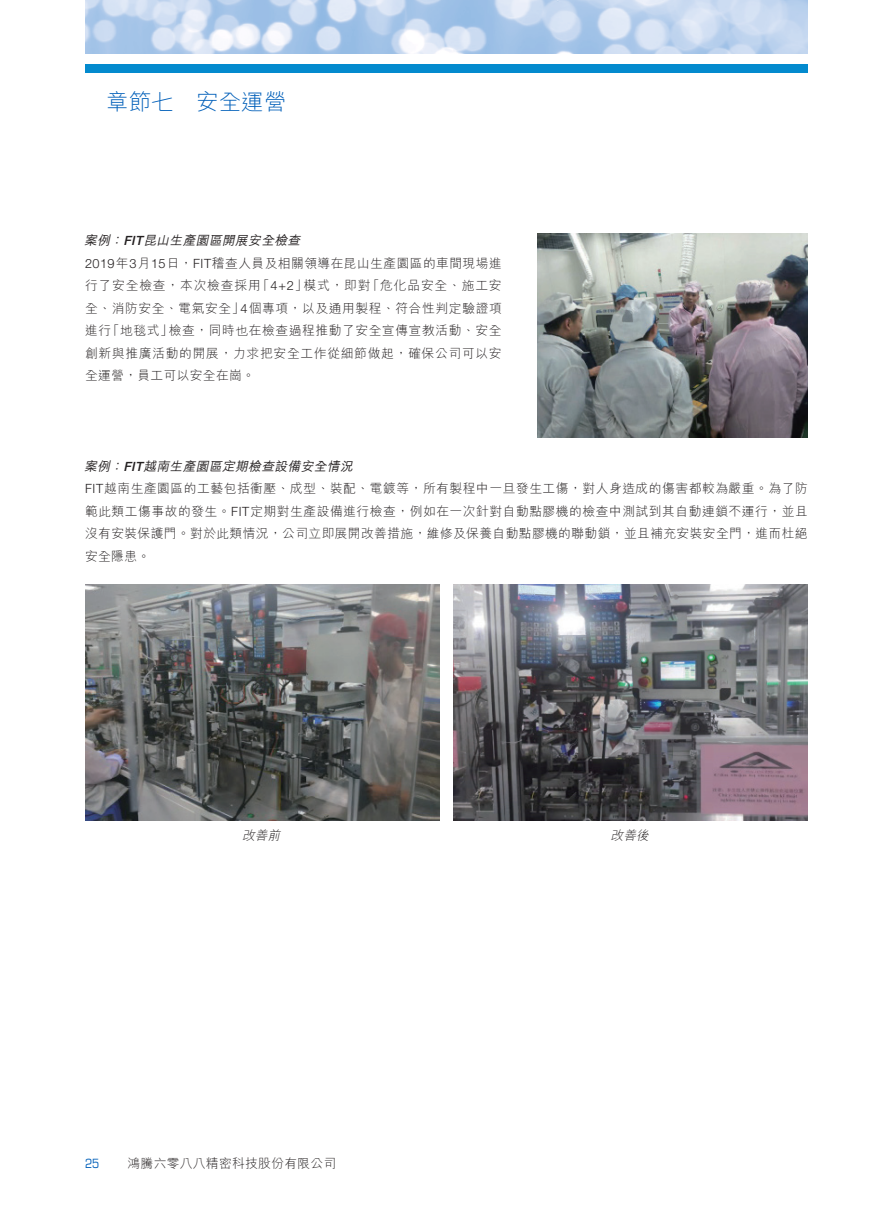
<style>
.page{position:relative;width:893px;height:1212px;background:#fff}
.page>*{position:absolute;margin:0;border:0;box-sizing:border-box;transform-origin:0 0}
.t1{font:300 22.5px "M Hei HK";color:#005fb9}
.t2{font:300 12.75px/22.5px "M Hei HK";letter-spacing:.04em;color:#231f20}
.t3{font:italic 500 12.75px "M Hei HK";color:#231f20}
.t4{font:300 12.75px "M Hei HK";letter-spacing:.065em;color:#231f20}
.t5{font:italic 300 12.75px "M Hei HK";color:#231f20}
.t6{font:300 12.75px "Helvetica Neue LT Std";color:#231f20}
.t7{font:condensed 12.75px "Eurostile LT Std";color:#005fb9}
.s1{font-family:"Helvetica Neue LT Std"}
.s2{font-family:"M Hei HK"}
.s3{font-weight:500;font-style:italic}
</style>
<div class="page">
<img style="left:537px;top:234px;width:271px;height:203px">
<img style="left:85px;top:585px;width:354px;height:236px">
<img style="left:454px;top:585px;width:354px;height:236px">
<div style="left:85px;top:64px;width:723px;height:8px;background:#038ace"></div>
<img style="left:85px;top:0;width:723px;height:53px">
<h1 class="t1" style="left:106px;top:90px;width:69px">章節七</h1>
<h1 class="t1" style="left:196px;top:90px;width:91px">安全運營</h1>
<p class="t3" style="left:123px;top:231px;width:182px"><span class="s1">FIT</span>昆山生產園區開展安全檢查</p>
<p class="t3" style="left:84px;top:231px;width:31px">案例</p>
<p class="t2" style="left:85px;top:252px;width:418px"><span class="s1">2019</span>年<span class="s1">3</span>月<span class="s1">15</span>日，<span class="s1">FIT</span>稽查人員及相關領導在昆山生產園區的車間現場進</p>
<p class="t4" style="left:367px;top:279px;width:137px">「危化品安全、施工安</p>
<p class="t3" style="left:110px;top:231px;width:18px">：</p>
<p class="t2" style="left:304px;top:274px;width:69px">模式，即對</p>
<p class="t2" style="left:240px;top:274px;width:263px;text-indent:-155px">行了安全檢查，本次檢查採用<br><span class="s1">4</span>個專項，以及通用製程、符合性判定驗證項</p>
<p class="t6" style="left:257px;top:278px;width:52px"><span class="s2">「</span>4+2<span class="s2">」</span></p>
<p class="t2" style="left:169px;top:297px;width:334px;text-indent:-84px">全、消防安全、電氣安全」<br>檢查，同時也在檢查過程推動了安全宣傳宣教活動、安全</p>
<p class="t2" style="left:107px;top:319px;width:68px">「地毯式」</p>
<p class="t2" style="left:85px;top:319px;width:418px">進行<br>創新與推廣活動的開展，力求把安全工作從細節做起，確保公司可以安全運營，員工可以安全在崗。</p>
<p class="t3" style="left:123px;top:457px;width:234px"><span class="s1">FIT</span>越南生產園區定期檢查設備安全情況</p>
<p class="t2" style="left:84px;top:454px;width:725px"><span class="s3">案例<br></span><span class="s1">FIT</span>越南生產園區的工藝包括衝壓、成型、裝配、電鍍等，所有製程中一旦發生工傷，對人身造成的傷害都較為嚴重。為了防範此類工傷事故的發生。<span class="s1">FIT</span>定期對生產設備進行檢查，例如在一次針對自動點膠機的檢查中測試到其自動連鎖不運行，並且沒有安裝保護門。對於此類情況，公司立即展開改善措施，維修及保養自動點膠機的聯動鎖，並且補充安裝安全門，進而杜絕安全隱患。</p>
<p class="t3" style="left:110px;top:457px;width:18px">：</p>
<p class="t5" style="left:242px;top:829px;width:42px">改善前</p>
<p class="t7" style="left:85px;top:1155px;width:16px">25</p>
<p class="t2" style="left:128px;top:1152px;width:210px">鴻騰六零八八精密科技股份有限公司</p>
<p class="t5" style="left:611px;top:829px;width:42px">改善後</p>
</div>
